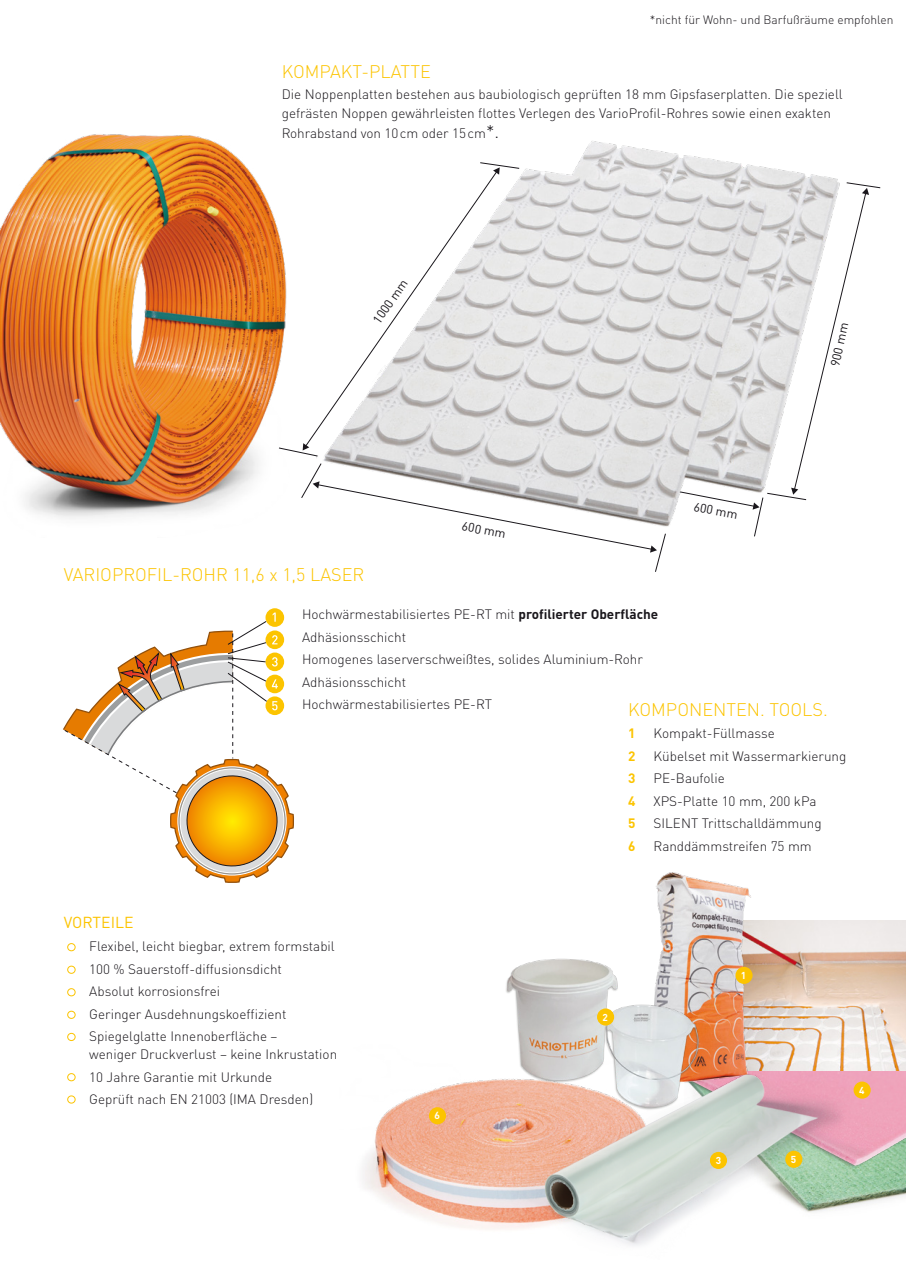
<style>
.page{position:relative;width:906px;height:1263px;background:#fff}
.page>*{position:absolute;margin:0;border:0;box-sizing:border-box;transform-origin:0 0}
.t1{font:300 18px "DIN Pro";color:#fcc400}
.t2{font:15.75px "DIN Pro";color:#fcc400}
.t3{font:300 13.5px/22.5px "DIN Pro";color:#1a171c}
.t4{font:700 13.5px "DIN Pro";color:#fcc400}
.t5{font:12.45px "DIN Pro";color:#1a171c}
.t6{font:300 12px "DIN Pro";color:#1a171c}
.t7{font:700 9.9px "DIN Pro";color:#fff}
.s1{font-size:18px}
.s2{font-weight:700}
</style>
<div class="page">
<img style="left:870px;top:1181px;width:36px;height:22px">
<img style="left:870px;top:1070px;width:36px;height:111px">
<img style="left:862px;top:920px;width:44px;height:150px">
<img style="left:656px;top:872px;width:206px;height:146px">
<img style="left:363px;top:1086px;width:81px;height:138px">
<img style="left:0;top:134px;width:274px;height:385px">
<div style="left:735px;top:967px;width:17px;height:17px;background:#fcc400;border-radius:50%"></div>
<div style="left:429px;top:1107px;width:17px;height:17px;background:#fcc400;border-radius:50%"></div>
<img style="left:444px;top:1018px;width:426px;height:228px">
<div style="left:710px;top:1152px;width:17px;height:17px;background:#fcc400;border-radius:50%"></div>
<div style="left:785px;top:1151px;width:17px;height:17px;background:#fcc400;border-radius:50%"></div>
<img style="left:492px;top:949px;width:221px;height:172px">
<div style="left:597px;top:1008px;width:17px;height:17px;background:#fcc400;border-radius:50%"></div>
<img style="left:274px;top:141px;width:564px;height:246px">
<svg style="left:305px;top:171px;width:193px;height:11px"></svg>
<svg style="left:479px;top:162px;width:41px;height:13px"></svg>
<svg style="left:278px;top:182px;width:603px;height:390px"></svg>
<svg style="left:265px;top:608px;width:19px;height:19px"></svg>
<svg style="left:63px;top:612px;width:231px;height:271px"></svg>
<div style="left:67px;top:943px;width:9px;height:8px;border:1px solid #fcc400;border-radius:50%"></div>
<div style="left:67px;top:966px;width:9px;height:8px;border:1px solid #fcc400;border-radius:50%"></div>
<div style="left:67px;top:988px;width:9px;height:8px;border:1px solid #fcc400;border-radius:50%"></div>
<div style="left:67px;top:1011px;width:9px;height:8px;border:1px solid #fcc400;border-radius:50%"></div>
<div style="left:67px;top:1033px;width:9px;height:8px;border:1px solid #fcc400;border-radius:50%"></div>
<div style="left:67px;top:1073px;width:9px;height:8px;border:1px solid #fcc400;border-radius:50%"></div>
<div style="left:67px;top:1095px;width:9px;height:8px;border:1px solid #fcc400;border-radius:50%"></div>
<p class="t6" style="left:650px;top:11px;width:245px">*nicht für Wohn- und Barfußräume empfohlen</p>
<h1 class="t1" style="left:282px;top:58px;width:151px">KOMPAKT-PLATTE</h1>
<p class="t3" style="left:282px;top:83px;width:562px;line-height:19.5px">Die Noppenplatten bestehen aus baubiologisch geprüften 18 mm Gipsfaserplatten. Die speziell gefrästen Noppen gewährleisten flottes Verlegen des VarioProfil-Rohres sowie einen exakten<br>Rohrabstand von 10cm oder 15cm<span class="s1">*.</span></p>
<p class="t5" style="left:368px;top:316px;width:52px;rotate:-55deg">1000 mm</p>
<h1 class="t1" style="left:64px;top:561px;width:302px">VARIOPROFIL-ROHR 11,6 x 1,5 LASER</h1>
<p class="t5" style="left:464px;top:516px;width:46px;rotate:11deg">600 mm</p>
<p class="t5" style="left:696px;top:497px;width:46px;rotate:11deg">600 mm</p>
<p class="t5" style="left:825px;top:364px;width:46px;rotate:-77deg">900 mm</p>
<p class="t3" style="left:302px;top:602px;width:358px">Hochwärmestabilisiertes PE-RT mit <span class="s2">profilierter Oberfläche </span>Adhäsionsschicht<br>Homogenes laserverschweißtes, solides Aluminium-Rohr Adhäsionsschicht<br>Hochwärmestabilisiertes PE-RT</p>
<h1 class="t1" style="left:628px;top:696px;width:201px">KOMPONENTEN. TOOLS.</h1>
<p class="t4" style="left:628px;top:722px;width:9px">1</p>
<p class="t3" style="left:653px;top:721px;width:123px">Kompakt-Füllmasse</p>
<p class="t4" style="left:628px;top:745px;width:9px">2</p>
<p class="t3" style="left:653px;top:743px;width:194px">Kübelset mit Wassermarkierung</p>
<p class="t4" style="left:628px;top:767px;width:9px">3</p>
<p class="t3" style="left:653px;top:766px;width:73px">PE-Baufolie</p>
<p class="t4" style="left:628px;top:790px;width:9px">4</p>
<p class="t3" style="left:653px;top:788px;width:164px">XPS-Platte 10 mm, 200 kPa</p>
<p class="t4" style="left:628px;top:812px;width:9px">5</p>
<p class="t3" style="left:653px;top:811px;width:170px">SILENT Trittschalldämmung</p>
<p class="t4" style="left:628px;top:835px;width:9px">6</p>
<p class="t3" style="left:653px;top:833px;width:160px">Randdämmstreifen 75 mm</p>
<p class="t2" style="left:64px;top:909px;width:71px">VORTEILE</p>
<p class="t3" style="left:89px;top:934px;width:247px">Flexibel, leicht biegbar, extrem formstabil 100 % Sauerstoff-diffusionsdicht<br>Absolut korrosionsfrei<br>Geringer Ausdehnungskoeffizient Spiegelglatte Innenoberfläche –</p>
<p class="t3" style="left:89px;top:1042px;width:249px">weniger Druckverlust – keine Inkrustation<br>10 Jahre Garantie mit Urkunde<br>Geprüft nach EN 21003 (IMA Dresden)</p>
<p class="t7" style="left:434px;top:1107px;width:7px">6</p>
<p class="t7" style="left:602px;top:1009px;width:7px">2</p>
<p class="t7" style="left:741px;top:967px;width:7px">1</p>
<p class="t7" style="left:716px;top:1152px;width:7px">3</p>
<p class="t7" style="left:790px;top:1151px;width:7px">5</p>
<p class="t7" style="left:859px;top:1082px;width:7px">4</p>
</div>
